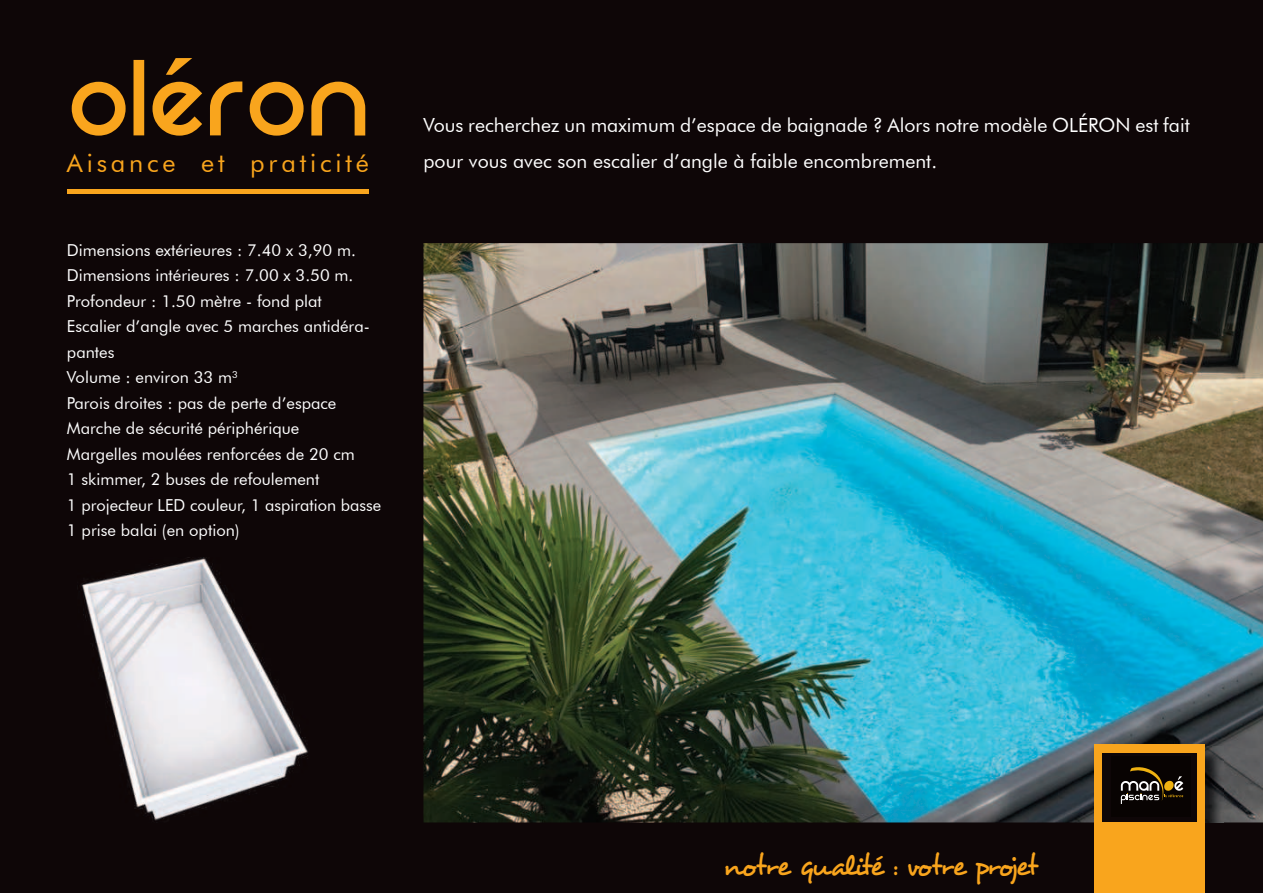
<style>
.page{position:relative;width:1263px;height:893px;background:#0e0607}
.page>*{position:absolute;margin:0;border:0;box-sizing:border-box;transform-origin:0 0}
.t1{font:120px "REZ";letter-spacing:.035em;color:#f9a51d}
.t2{font:30px "Desyrel";letter-spacing:-.055em;color:#f9a51d;scale:.96 1}
.t3{font:25.5px "Futura BT";letter-spacing:.15em;color:#f9a51d}
.t4{font:19.5px/36px "Futura BT";color:#fff}
.t5{font:16.5px/25.5px "Futura BT";color:#fff}
</style>
<div class="page">
<img style="left:81px;top:557px;width:227px;height:264px">
<img style="left:423px;top:243px;width:840px;height:579px">
<img style="left:1204px;top:747px;width:19px;height:146px">
<div style="left:1094px;top:744px;width:110px;height:149px;background:#f9a51d"></div>
<div style="left:1102px;top:754px;width:95px;height:68px;background:#0e0607"></div>
<div style="left:1112px;top:757px;width:79px;height:60px;background:#080302"></div>
<svg style="left:1121px;top:767px;width:62px;height:37px"></svg>
<svg style="left:166px;top:58px;width:26px;height:17px"></svg>
<hr style="left:67px;top:189px;width:302px;height:4px;background:#f9a51d">
<h1 class="t1" style="left:72px;top:24px;width:299px">oleron</h1>
<h3 class="t3" style="left:67px;top:152px;width:303px">Aisance et praticitÈ</h3>
<p class="t5" style="left:67px;top:238px;width:316px">Dimensions extÈrieures : 7.40 x 3,90 m.<br>Dimensions intÈrieures : 7.00 x 3.50 m.<br>Profondeur : 1.50 mËtre - fond plat<br>Escalier díangle avec 5 marches antidÈra&shy;pantes<br>Volume : environ 33 m<sup>3<br></sup>Parois droites : pas de perte díespace<br>Marche de sÈcuritÈ pÈriphÈrique<br>Margelles moulÈes renforcÈes de 20 cm<br>1 skimmer, 2 buses de refoulement<br>1 projecteur LED couleur, 1 aspiration basse<br>1 prise balai (en option)</p>
<p class="t4" style="left:423px;top:109px;width:768px">Vous recherchez un maximum díespace de baignade ? Alors notre modËle OL…RON est fait pour vous avec son escalier díangle ‡ faible encombrement.</p>
<h2 class="t2" style="left:723px;top:852px;width:329px">notre qualitÈ : votre projet</h2>
</div>
